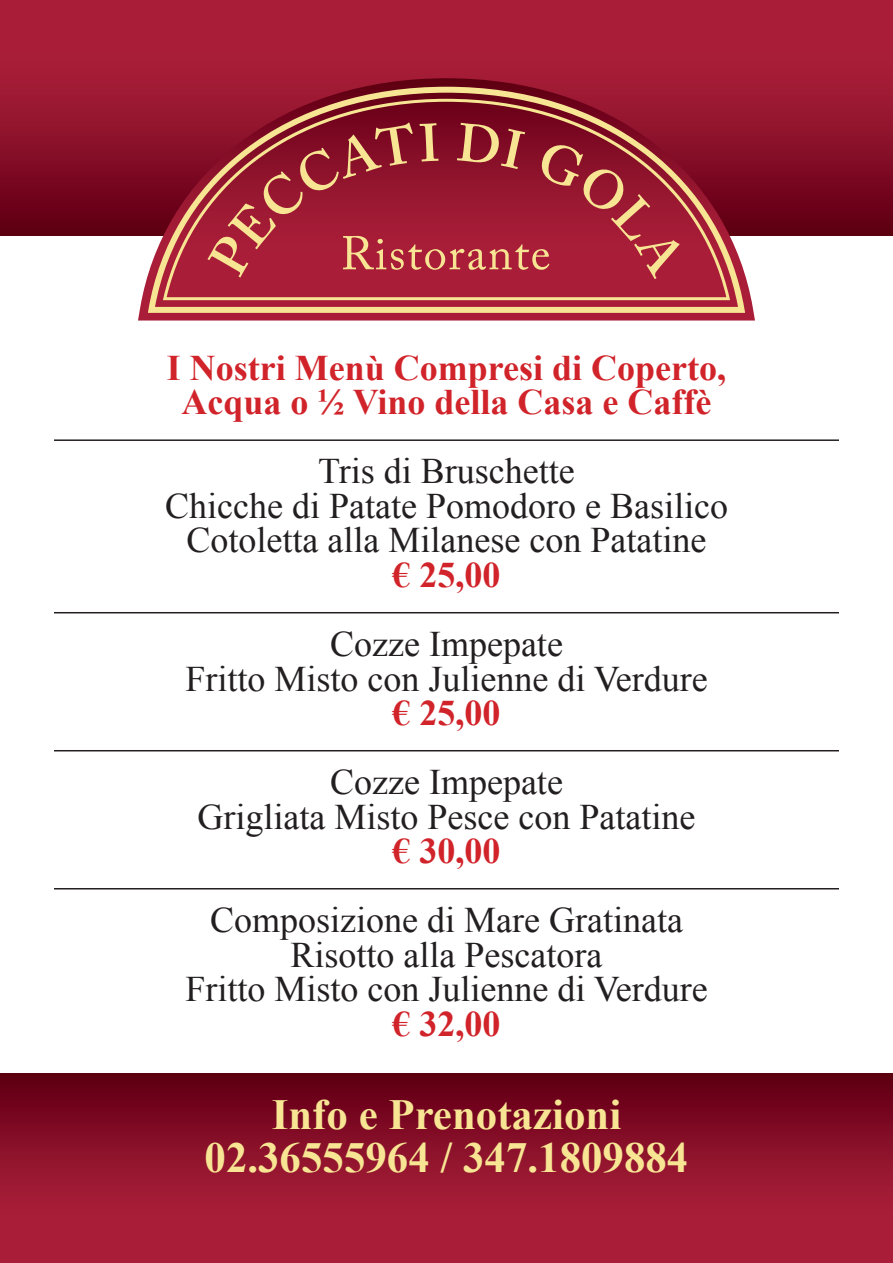
<style>
.page{position:relative;width:893px;height:1263px;background:#fff}
.page>*{position:absolute;margin:0;border:0;box-sizing:border-box;transform-origin:0 0}
.t1{font:700 42.9px "Times New Roman";color:#f7e594}
.t2{font:36px "Times New Roman";color:#231f20}
.t3{font:700 36px "Times New Roman";color:#d1232a}
</style>
<div class="page">
<svg style="left:0;top:0;width:893px;height:235px;background:#9a1630"></svg>
<div style="left:0;top:1073px;width:893px;height:190px;background:linear-gradient(to bottom,#660017,#b82440)"></div>
<hr style="left:54px;top:439px;width:785px;height:2px;background:#231f20">
<hr style="left:54px;top:612px;width:785px;height:1px;background:#231f20">
<hr style="left:54px;top:750px;width:785px;height:1px;background:#231f20">
<hr style="left:54px;top:888px;width:785px;height:1px;background:#231f20">
<svg style="left:138px;top:78px;width:617px;height:243px;background:#a22d44"></svg>
<svg style="left:148px;top:87px;width:597px;height:226px;background:#ae4e4c"></svg>
<svg style="left:163px;top:99px;width:567px;height:201px;background:#a02d3a"></svg>
<svg style="left:207px;top:122px;width:473px;height:157px;background:#a3303c"></svg>
<p class="t3" style="left:167px;top:343px;width:561px">I Nostri Menù Compresi di Coperto,</p>
<p class="t3" style="left:181px;top:377px;width:531px">Acqua o ½ Vino della Casa e Caffè</p>
<p class="t2" style="left:318px;top:447px;width:258px">Tris di Bruschette</p>
<p class="t2" style="left:165px;top:482px;width:564px">Chicche di Patate Pomodoro e Basilico</p>
<p class="t2" style="left:187px;top:516px;width:521px">Cotoletta alla Milanese con Patatine</p>
<p class="t3" style="left:392px;top:550px;width:109px">€ 25,00</p>
<p class="t2" style="left:330px;top:620px;width:234px">Cozze Impepate</p>
<p class="t2" style="left:185px;top:654px;width:524px">Fritto Misto con Julienne di Verdure</p>
<p class="t3" style="left:392px;top:688px;width:109px">€ 25,00</p>
<p class="t2" style="left:330px;top:758px;width:234px">Cozze Impepate</p>
<p class="t2" style="left:198px;top:792px;width:499px">Grigliata Misto Pesce con Patatine</p>
<p class="t3" style="left:392px;top:826px;width:109px">€ 30,00</p>
<p class="t2" style="left:210px;top:896px;width:474px">Composizione di Mare Gratinata</p>
<p class="t2" style="left:290px;top:930px;width:313px">Risotto alla Pescatora</p>
<p class="t2" style="left:185px;top:965px;width:524px">Fritto Misto con Julienne di Verdure</p>
<p class="t3" style="left:392px;top:998px;width:109px">€ 32,00</p>
<p class="t1" style="left:272px;top:1085px;width:351px">Info e Prenotazioni</p>
<p class="t1" style="left:205px;top:1128px;width:485px">02.36555964 / 347.1809884</p>
</div>
